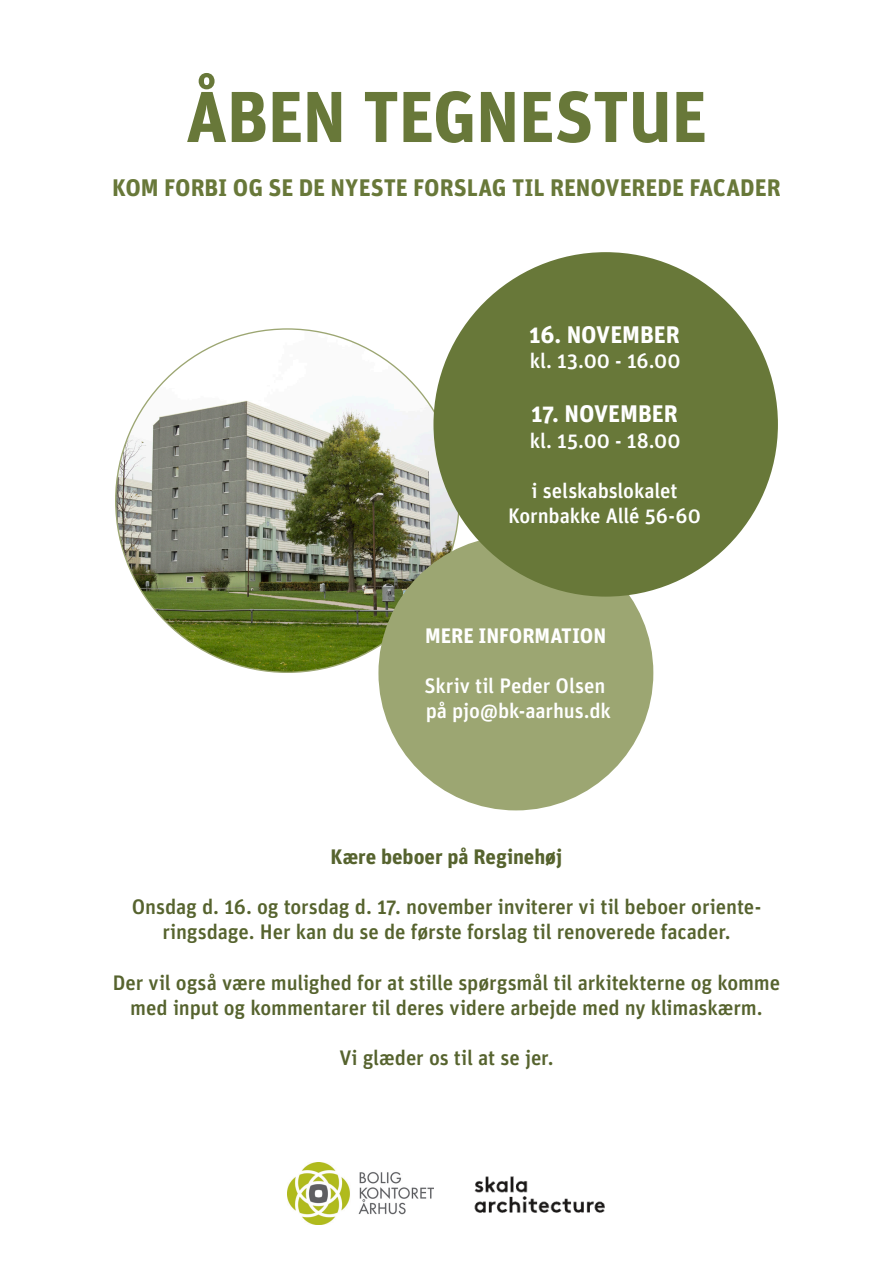
<style>
.page{position:relative;width:893px;height:1263px;background:#fff}
.page>*{position:absolute;margin:0;border:0;box-sizing:border-box;transform-origin:0 0}
.t1{font:700 72px "Unit";letter-spacing:-.015em;color:#687839}
.t2{font:700 24px "Unit";color:#687839}
.t3{font:700 24px "Unit";color:#fff}
.t4{font:500 21px/25.2px "Unit";letter-spacing:-.005em;color:#56632e;text-align:center}
.t5{font:500 21px "Unit";letter-spacing:-.005em;color:#fff}
.t6{font:700 21px "Unit";color:#56632e}
.t7{font:700 21px "Unit";color:#fff}
</style>
<div class="page">
<img style="left:116px;top:329px;width:343px;height:343px;border-radius:172px">
<div style="left:378px;top:535px;width:275px;height:275px;background:#9ca672;border-radius:50%"></div>
<img style="left:287px;top:1162px;width:146px;height:63px">
<img style="left:474px;top:1176px;width:131px;height:37px">
<div style="left:433px;top:252px;width:345px;height:345px;background:#687839;border-radius:50%"></div>
<p class="t1" style="left:186px;top:72px;width:522px">ÅBEN TEGNESTUE</p>
<p class="t2" style="left:112px;top:173px;width:670px">KOM FORBI OG SE DE NYESTE FORSLAG TIL RENOVEREDE FACADER</p>
<p class="t3" style="left:529px;top:320px;width:152px">16. NOVEMBER</p>
<p class="t5" style="left:530px;top:348px;width:152px">kl. 13.00 - 16.00</p>
<p class="t3" style="left:531px;top:399px;width:148px">17. NOVEMBER</p>
<p class="t5" style="left:530px;top:428px;width:152px">kl. 15.00 - 18.00</p>
<p class="t5" style="left:532px;top:478px;width:147px">i selskabslokalet</p>
<p class="t5" style="left:508px;top:503px;width:194px">Kornbakke Allé 56-60</p>
<p class="t7" style="left:425px;top:622px;width:182px">MERE INFORMATION</p>
<p class="t5" style="left:424px;top:673px;width:183px">Skriv til Peder Olsen</p>
<p class="t5" style="left:426px;top:698px;width:187px">på pjo@bk-aarhus.dk</p>
<p class="t6" style="left:331px;top:843px;width:233px">Kære beboer på Reginehøj</p>
<p class="t4" style="left:132px;top:894px;width:631px">Onsdag d. 16. og torsdag d. 17. november inviterer vi til beboer oriente&shy;ringsdage. Her kan du se de første forslag til renoverede facader.</p>
<p class="t4" style="left:113px;top:969px;width:669px">Der vil også være mulighed for at stille spørgsmål til arkitekterne og komme med input og kommentarer til deres videre arbejde med ny klimaskærm.</p>
<p class="t4" style="left:339px;top:1045px;width:216px">Vi glæder os til at se jer.</p>
</div>
